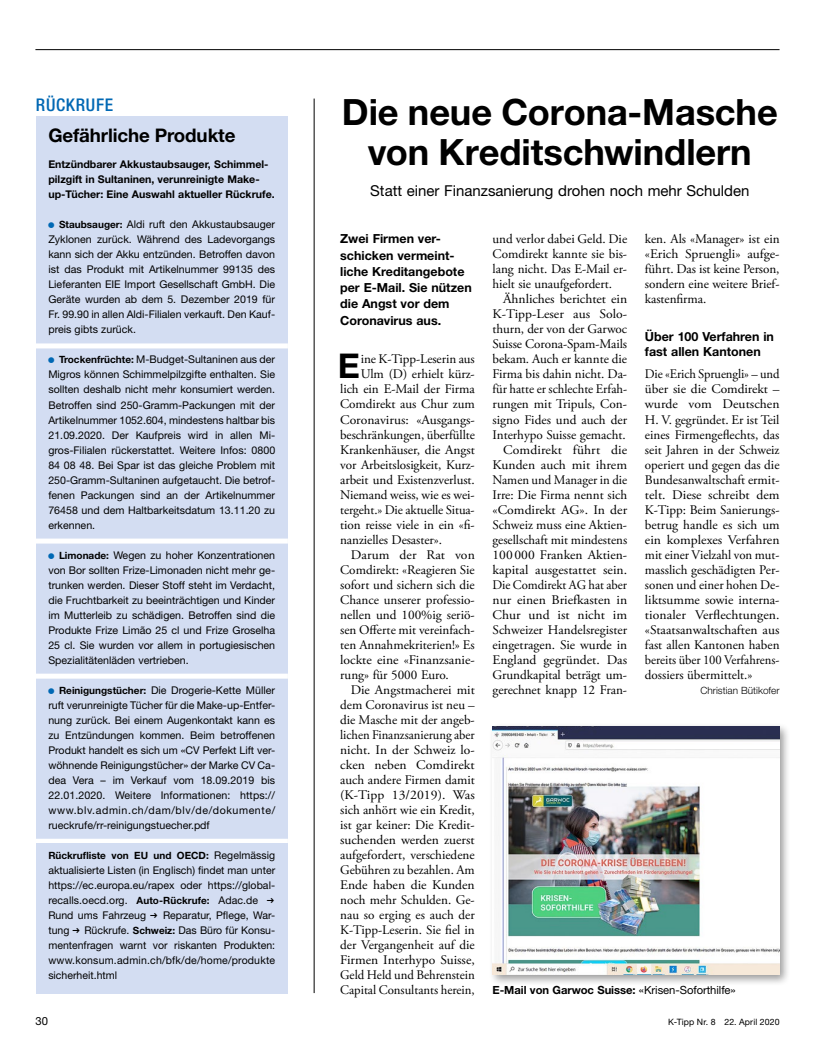
<style>
.page{position:relative;width:815px;height:1053px;background:#fff}
.page>*{position:absolute;margin:0;border:0;box-sizing:border-box;transform-origin:0 0}
.t1{font:700 36.25px/40px "Helvetica Neue LT Std";letter-spacing:-.005em;color:#000;text-align:center}
.t2{font:700 34.12px "Helvetica Neue LT Std";color:#000}
.t3{font:700 18.75px "Helvetica Neue LT Std";letter-spacing:-.005em;color:#000}
.t4{font:500 condensed 17.5px "Helvetica Neue LT Std";letter-spacing:.04em;color:#0068b4}
.t5{font:15px "Helvetica Neue LT Std";color:#000}
.t6{font:13.12px/15px "Adobe Garamond Pro";color:#000;text-align:justify}
.t7{font:13.12px/15px "Adobe Garamond Pro";color:#000;text-align:right;scale:1.04 1}
.t8{font:13.12px "Adobe Garamond Pro";color:#000;scale:.96 1}
.t9{font:700 12.5px/16.2px "Helvetica Neue LT Std";color:#000}
.t10{font:700 11.25px "Helvetica Neue LT Std";letter-spacing:-.005em;color:#000}
.t11{font:11.25px "Helvetica Neue LT Std";color:#000}
.t12{font:10.62px/15px "Helvetica Neue LT Std";color:#000;text-align:justify}
.t13{font:700 10.62px/15px "Helvetica Neue LT Std";color:#000}
.t14{font:700 10px "Helvetica Neue LT Std";color:#000}
.t15{font:300 10px "Helvetica Neue LT Std";color:#000}
.t16{font:8.75px "Helvetica Neue LT Std";letter-spacing:.02em;color:#000}
.s1{font-family:"Konsum Plus Minus";font-size:12.5px;color:#0068b4}
.s2{font-weight:700;font-size:10px}
.s3{font-weight:400;font-size:10.62px}
.s4{font-family:"Konsum Pfeil"}
.s5{font-weight:400}
</style>
<div class="page">
<hr style="left:35px;top:49px;width:745px;height:1px;background:#000">
<div style="left:489px;top:722px;width:302px;height:264px;background:#000;opacity:.4"></div>
<img style="left:493px;top:727px;width:287px;height:247px">
<hr style="left:314px;top:99px;width:1px;height:893px;background:#000">
<div style="left:36px;top:116px;width:252px;height:742px;background:#d3ddf2"></div>
<div style="left:36px;top:343px;width:252px;height:5px;background:#fff"></div>
<div style="left:36px;top:538px;width:252px;height:5px;background:#fff"></div>
<div style="left:36px;top:673px;width:252px;height:5px;background:#fff"></div>
<div style="left:36px;top:838px;width:252px;height:5px;background:#fff"></div>
<div style="left:36px;top:843px;width:252px;height:150px;background:#d3ddf2"></div>
<h3 class="t4" style="left:36px;top:94px;width:79px">RÜCKRUFE</h3>
<h3 class="t3" style="left:48px;top:124px;width:189px">Gefährliche Produkte</h3>
<p class="t13" style="left:48px;top:157px;width:228px">Entzündbarer Akkustaubsauger, Schimmel&shy;pilzgift in Sultaninen, verunreinigte Make&shy;up-Tücher: Eine Auswahl aktueller Rückrufe.</p>
<p class="t12" style="left:48px;top:217px;width:228px"><span class="s1">1</span> <span class="s2">Staubsauger:</span> Aldi ruft den Akkustaubsauger Zyklonen zurück. Während des Ladevorgangs kann sich der Akku entzünden. Betroffen davon ist das Produkt mit Artikelnummer 99135 des Lieferanten EIE Import Gesellschaft GmbH. Die Geräte wurden ab dem 5. Dezember 2019 für Fr. 99.90 in allen Aldi-Filialen verkauft. Den Kauf&shy;preis gibts zurück.</p>
<p class="t12" style="left:48px;top:352px;width:228px"><span class="s1">1</span> <span class="s2">Trockenfrüchte:</span> M-Budget-Sultaninen aus der Migros können Schimmelpilzgifte enthalten. Sie sollten deshalb nicht mehr konsumiert werden.<br>Betroffen sind 250-Gramm-Packungen mit der Artikelnummer 1052.604, mindestens haltbar bis 21.09.2020. Der Kaufpreis wird in allen Mi&shy;gros-Filialen rückerstattet. Weitere Infos: 0800<br>84 08 48. Bei Spar ist das gleiche Problem mit 250-Gramm-Sultaninen aufgetaucht. Die betrof&shy;fenen Packungen sind an der Artikelnummer 76458 und dem Haltbarkeitsdatum 13.11.20 zu erkennen.</p>
<p class="t12" style="left:48px;top:547px;width:228px"><span class="s1">1</span> <span class="s2">Limonade:</span> Wegen zu hoher Konzentrationen von Bor sollten Frize-Limonaden nicht mehr ge&shy;trunken werden. Dieser Stoff steht im Verdacht, die Fruchtbarkeit zu beeinträchtigen und Kinder im Mutterleib zu schädigen. Betroffen sind die Produkte Frize Limão 25 cl und Frize Groselha 25 cl. Sie wurden vor allem in portugiesischen Spezialitätenläden vertrieben.</p>
<p class="t12" style="left:48px;top:682px;width:228px"><span class="s1">1</span> <span class="s2">Reinigungstücher:</span> Die Drogerie-Kette Müller ruft verunreinigte Tücher für die Make-up-Entfer&shy;nung zurück. Bei einem Augenkontakt kann es zu Entzündungen kommen. Beim betroffenen Produkt handelt es sich um «CV Perfekt Lift ver&shy;wöhnende Reinigungstücher» der Marke CV Ca&shy;dea Vera – im Verkauf vom 18.09.2019 bis 22.01.2020. Weitere Informationen: https:// www.blv.admin.ch/dam/blv/de/dokumente/ rueckrufe/rr-reinigungstuecher.pdf</p>
<p class="t14" style="left:48px;top:848px;width:228px">Rückrufliste von EU und OECD: <span class="s3">Regelmässig</span></p>
<p class="t12" style="left:48px;top:862px;width:228px">aktualisierte Listen (in Englisch) findet man unter https://ec.europa.eu/rapex oder https://global&shy;recalls.oecd.org. <span class="s2">Auto-Rückrufe:</span> Adac.de <span class="s4">!<br></span>Rund ums Fahrzeug <span class="s4">!</span> Reparatur, Pflege, War&shy;tung <span class="s4">!</span> Rückrufe. <span class="s2">Schweiz:</span> Das Büro für Konsu&shy;mentenfragen warnt vor riskanten Produkten: www.konsum.admin.ch/bfk/de/home/produkte sicherheit.html</p>
<h1 class="t1" style="left:342px;top:91px;width:437px">Die neue Corona-Masche von Kreditschwindlern</h1>
<h3 class="t5" style="left:370px;top:181px;width:381px">Statt einer Finanzsanierung drohen noch mehr Schulden</h3>
<p class="t9" style="left:340px;top:230px;width:133px">Zwei Firmen ver&shy;schicken vermeint&shy;liche Kreditangebote per E-Mail. Sie nützen die Angst vor dem<br>Coronavirus aus.</p>
<h2 class="t2" style="left:338px;top:345px;width:24px">E</h2>
<p class="t6" style="left:361px;top:352px;width:116px">ine K-Tipp-Leserin aus</p>
<p class="t6" style="left:493px;top:232px;width:136px">und verlor dabei Geld. Die Comdirekt kannte sie bis&shy;lang nicht. Das E-Mail er&shy;hielt sie unaufgefordert.</p>
<p class="t7" style="left:493px;top:292px;width:131px">Ähnliches berichtet ein<br>K-Tipp-Leser aus Solo&shy;thurn, der von der Garwoc<br>Suisse Corona-Spam-Mails bekam. Auch er kannte die<br>Firma bis dahin nicht. Da&shy;für hatte er schlechte Erfah&shy;rungen mit Tripuls, Con&shy;signo Fides und auch der<br>Interhypo Suisse gemacht.<br>Comdirekt führt die<br>Kunden auch mit ihrem<br>Namen und Manager in die<br>Irre: Die Firma nennt sich «Comdirekt AG». In der<br>Schweiz muss eine Aktien&shy;gesellschaft mit mindestens<br>100 000 Franken Aktien&shy;kapital ausgestattet sein.<br>Die Comdirekt AG hat aber nur einen Briefkasten in<br>Chur und ist nicht im<br>Schweizer Handelsregister eingetragen. Sie wurde in<br>England gegründet. Das<br>Grundkapital beträgt um&shy;gerechnet knapp 12 Fran-</p>
<p class="t6" style="left:645px;top:232px;width:136px">ken. Als «Manager» ist ein «Erich Spruengli» aufge&shy;führt. Das ist keine Person, sondern eine weitere Brief&shy;kastenfirma.</p>
<p class="t9" style="left:645px;top:329px;width:131px;line-height:15px">Über 100 Verfahren in fast allen Kantonen</p>
<p class="t6" style="left:645px;top:367px;width:136px">Die «Erich Spruengli» – und über sie die Comdirekt – wurde vom Deutschen H. V. gegründet. Er ist Teil eines Firmengeflechts, das seit Jahren in der Schweiz operiert und gegen das die Bundesanwaltschaft ermit&shy;telt. Diese schreibt dem K-Tipp: Beim Sanierungs&shy;betrug handle es sich um ein komplexes Verfahren mit einer Vielzahl von mut&shy;masslich geschädigten Per&shy;sonen und einer hohen De&shy;liktsumme sowie interna&shy;tionaler Verflechtungen. «Staatsanwaltschaften aus fast allen Kantonen haben bereits über 100 Verfahrens&shy;dossiers übermittelt.»</p>
<p class="t15" style="left:701px;top:684px;width:80px">Christian Bütikofer</p>
<p class="t6" style="left:361px;top:367px;width:116px">Ulm (D) erhielt kürz-</p>
<p class="t6" style="left:340px;top:382px;width:136px">lich ein E-Mail der Firma</p>
<p class="t6" style="left:340px;top:397px;width:136px">Comdirekt aus Chur zum</p>
<p class="t7" style="left:340px;top:412px;width:130px">Coronavirus: «Ausgangs-</p>
<p class="t6" style="left:340px;top:427px;width:136px">beschränkungen, überfüllte</p>
<p class="t6" style="left:340px;top:442px;width:136px">Krankenhäuser, die Angst</p>
<p class="t6" style="left:340px;top:457px;width:136px">vor Arbeitslosigkeit, Kurz-</p>
<p class="t6" style="left:340px;top:472px;width:136px">arbeit und Existenzverlust.</p>
<p class="t6" style="left:340px;top:487px;width:136px">Niemand weiss, wie es wei-</p>
<p class="t6" style="left:340px;top:502px;width:135px">tergeht.» Die aktuelle Situa-</p>
<p class="t6" style="left:340px;top:517px;width:136px">tion reisse viele in ein «fi-</p>
<p class="t6" style="left:340px;top:532px;width:103px">nanzielles Desaster».</p>
<p class="t7" style="left:351px;top:547px;width:121px">Darum der Rat von</p>
<p class="t6" style="left:340px;top:562px;width:136px">Comdirekt: «Reagieren Sie</p>
<p class="t6" style="left:340px;top:577px;width:136px">sofort und sichern sich die</p>
<p class="t6" style="left:340px;top:592px;width:136px">Chance unserer professio-</p>
<p class="t6" style="left:340px;top:607px;width:136px">nellen und 100%ig seriö-</p>
<p class="t6" style="left:340px;top:622px;width:136px">sen Offerte mit vereinfach-</p>
<p class="t6" style="left:340px;top:637px;width:136px">ten Annahmekriterien!» Es</p>
<p class="t7" style="left:340px;top:652px;width:131px">lockte eine «Finanzsanie-</p>
<p class="t6" style="left:340px;top:667px;width:110px">rung» für 5000 Euro.</p>
<p class="t6" style="left:351px;top:682px;width:126px">Die Angstmacherei mit</p>
<p class="t6" style="left:340px;top:697px;width:136px">dem Coronavirus ist neu –</p>
<p class="t6" style="left:340px;top:712px;width:136px">die Masche mit der angeb-</p>
<p class="t8" style="left:340px;top:726px;width:142px">lichen Finanzsanierung aber</p>
<p class="t6" style="left:340px;top:742px;width:136px">nicht. In der Schweiz lo-</p>
<p class="t7" style="left:340px;top:757px;width:131px">cken neben Comdirekt</p>
<p class="t6" style="left:340px;top:772px;width:136px">auch andere Firmen damit</p>
<p class="t7" style="left:340px;top:787px;width:131px">(K-Tipp 13/2019). Was</p>
<p class="t6" style="left:340px;top:802px;width:136px">sich anhört wie ein Kredit,</p>
<p class="t6" style="left:340px;top:817px;width:136px">ist gar keiner: Die Kredit-</p>
<p class="t6" style="left:340px;top:832px;width:136px">suchenden werden zuerst</p>
<p class="t6" style="left:340px;top:847px;width:136px">aufgefordert, verschiedene</p>
<p class="t6" style="left:340px;top:862px;width:136px">Gebühren zu bezahlen. Am</p>
<p class="t7" style="left:340px;top:877px;width:131px">Ende haben die Kunden</p>
<p class="t6" style="left:340px;top:892px;width:136px">noch mehr Schulden. Ge-</p>
<p class="t6" style="left:340px;top:907px;width:136px">nau so erging es auch der</p>
<p class="t6" style="left:340px;top:922px;width:136px">K-Tipp-Leserin. Sie fiel in</p>
<p class="t6" style="left:340px;top:937px;width:136px">der Vergangenheit auf die</p>
<p class="t6" style="left:340px;top:952px;width:136px">Firmen Interhypo Suisse,</p>
<p class="t6" style="left:340px;top:967px;width:136px">Geld Held und Behrenstein</p>
<p class="t6" style="left:340px;top:982px;width:136px">Capital Consultants herein,</p>
<p class="t10" style="left:493px;top:982px;width:245px">E-Mail von Garwoc Suisse: <span class="s5">«Krisen-Soforthilfe»</span></p>
<p class="t11" style="left:35px;top:1013px;width:14px">30</p>
<p class="t16" style="left:668px;top:1016px;width:113px">K-Tipp Nr. 8 22. April 2020</p>
</div>
